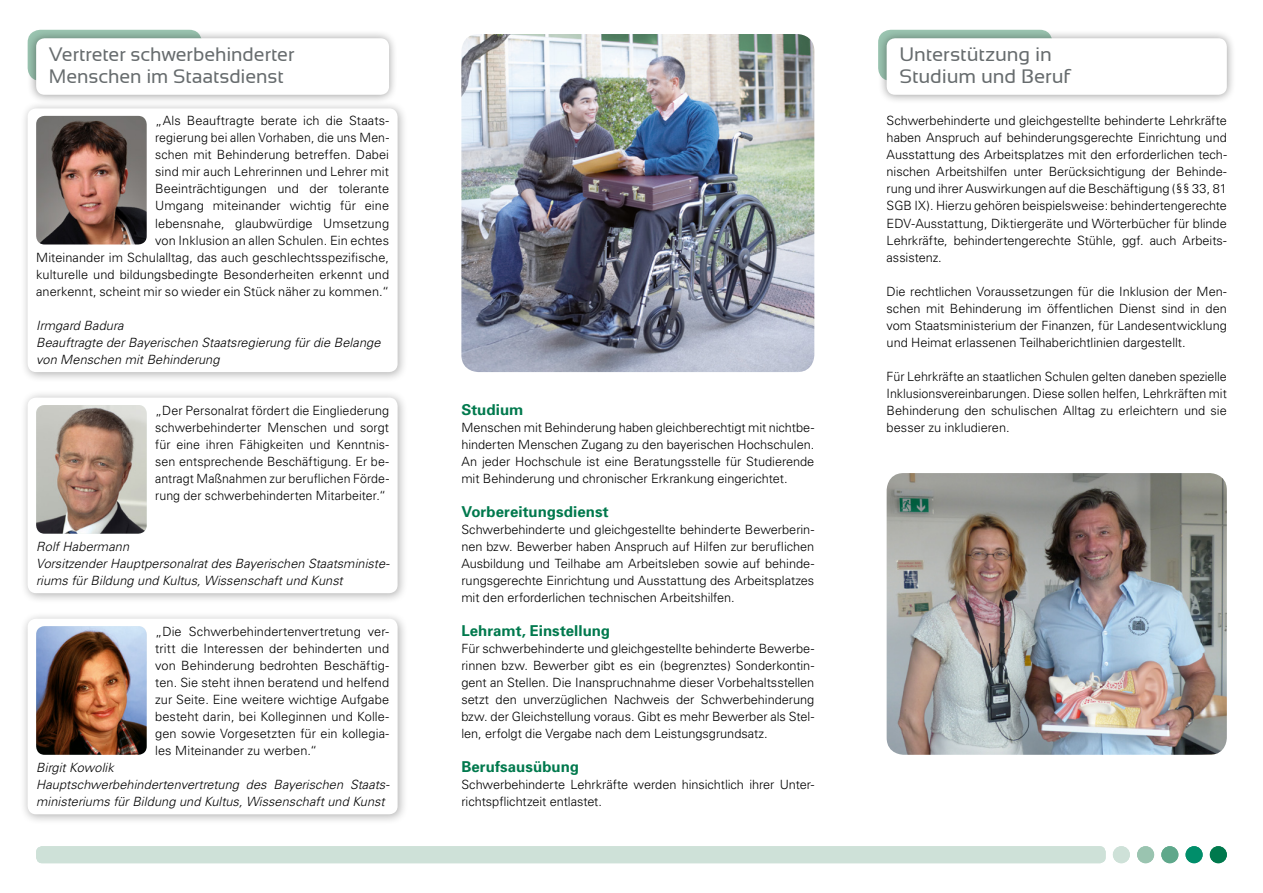
<style>
.page{position:relative;width:1263px;height:893px;background:#fff}
.page>*{position:absolute;margin:0;border:0;box-sizing:border-box;transform-origin:0 0}
.t1{font:19.5px/22.5px "Sansation";letter-spacing:-.005em;color:#676c6e}
.t2{font:700 15px "Univers";letter-spacing:.005em;color:#00794d}
.t3{font:300 12.75px/17px "Univers";letter-spacing:.005em;color:#000;text-align:justify}
.t4{font:italic 300 12.75px/17px "Univers";letter-spacing:.005em;color:#000}
</style>
<div class="page">
<img style="left:887px;top:473px;width:340px;height:282px">
<div style="left:20px;top:101px;width:388px;height:282px;background:#000;opacity:.3"></div>
<div style="left:28px;top:108px;width:370px;height:264px;background:#fff;border-radius:9px"></div>
<div style="left:20px;top:390px;width:388px;height:214px;background:#000;opacity:.3"></div>
<div style="left:28px;top:398px;width:370px;height:195px;background:#fff;border-radius:9px"></div>
<div style="left:20px;top:611px;width:388px;height:214px;background:#000;opacity:.3"></div>
<div style="left:28px;top:619px;width:370px;height:195px;background:#fff;border-radius:9px"></div>
<img style="left:36px;top:116px;width:111px;height:128px">
<img style="left:36px;top:405px;width:111px;height:129px">
<img style="left:36px;top:626px;width:111px;height:129px">
<img style="left:461px;top:34px;width:353px;height:338px">
<div style="left:36px;top:846px;width:1070px;height:17px;background:#cee1d8;border-radius:6px"></div>
<div style="left:1210px;top:846px;width:17px;height:17px;background:#00794d;border-radius:50%"></div>
<div style="left:1185px;top:846px;width:17px;height:17px;background:#008e6a;border-radius:50%"></div>
<div style="left:1137px;top:846px;width:17px;height:17px;background:#9ac4b0;border-radius:50%"></div>
<div style="left:1161px;top:846px;width:17px;height:17px;background:#5fa88b;border-radius:50%"></div>
<div style="left:1113px;top:846px;width:17px;height:17px;background:#cee1d8;border-radius:50%"></div>
<div style="left:27px;top:29px;width:371px;height:75px;background:#000;opacity:.4"></div>
<div style="left:36px;top:38px;width:353px;height:57px;background:#fff;border-radius:9px"></div>
<div style="left:878px;top:29px;width:358px;height:75px;background:#000;opacity:.4"></div>
<div style="left:887px;top:38px;width:340px;height:57px;background:#fff;border-radius:9px"></div>
<h1 class="t1" style="left:49px;top:43px;width:247px">Vertreter schwerbehinderter<br>Menschen im Staatsdienst</h1>
<h1 class="t1" style="left:899px;top:43px;width:172px">Unterstützung in<br>Studium und Beruf</h1>
<p class="t3" style="left:36px;top:112px;width:354px;text-align:right">„Als Beauftragte berate ich die Staats-<br>regierung bei allen Vorhaben, die uns Men-<br>schen mit Behinderung betreffen. Dabei<br>sind mir auch Lehrerinnen und Lehrer mit<br>Beeinträchtigungen und der tolerante<br>Umgang miteinander wichtig für eine<br>lebensnahe, glaubwürdige Umsetzung<br>von Inklusion an allen Schulen. Ein echtes<br>Miteinander im Schulalltag, das auch geschlechtsspezifische, kulturelle und bildungsbedingte Besonderheiten erkennt und anerkennt, scheint mir so wieder ein Stück näher zu kommen.“</p>
<p class="t4" style="left:36px;top:317px;width:346px">Irmgard Badura<br>Beauftragte der Bayerischen Staatsregierung für die Belange von Menschen mit Behinderung</p>
<p class="t3" style="left:155px;top:402px;width:235px">„Der Personalrat fördert die Eingliederung schwerbehinderter Menschen und sorgt für eine ihren Fähigkeiten und Kenntnis&shy;sen entsprechende Beschäftigung. Er be&shy;antragt Maßnahmen zur beruflichen Förde&shy;rung der schwerbehinderten Mitarbeiter.“</p>
<p class="t4" style="left:36px;top:538px;width:355px">Rolf Habermann<br>Vorsitzender Hauptpersonalrat des Bayerischen Staatsministe&shy;riums für Bildung und Kultus, Wissenschaft und Kunst</p>
<p class="t3" style="left:155px;top:623px;width:235px">„Die Schwerbehindertenvertretung ver&shy;tritt die Interessen der behinderten und von Behinderung bedrohten Beschäftig&shy;ten. Sie steht ihnen beratend und helfend zur Seite. Eine weitere wichtige Aufgabe besteht darin, bei Kolleginnen und Kolle&shy;gen sowie Vorgesetzten für ein kollegia&shy;les Miteinander zu werben.“</p>
<p class="t4" style="left:36px;top:759px;width:355px">Birgit Kowolik<br>Hauptschwerbehindertenvertretung des Bayerischen Staats&shy;ministeriums für Bildung und Kultus, Wissenschaft und Kunst</p>
<p class="t2" style="left:461px;top:400px;width:63px">Studium</p>
<p class="t3" style="left:461px;top:419px;width:354px">Menschen mit Behinderung haben gleichberechtigt mit nichtbe&shy;hinderten Menschen Zugang zu den bayerischen Hochschulen.<br>An jeder Hochschule ist eine Beratungsstelle für Studierende mit Behinderung und chronischer Erkrankung eingerichtet.</p>
<p class="t2" style="left:461px;top:502px;width:149px">Vorbereitungsdienst</p>
<p class="t3" style="left:461px;top:521px;width:354px">Schwerbehinderte und gleichgestellte behinderte Bewerberin&shy;nen bzw. Bewerber haben Anspruch auf Hilfen zur beruflichen Ausbildung und Teilhabe am Arbeitsleben sowie auf behinde&shy;rungsgerechte Einrichtung und Ausstattung des Arbeitsplatzes mit den erforderlichen technischen Arbeitshilfen.</p>
<p class="t2" style="left:461px;top:621px;width:150px">Lehramt, Einstellung</p>
<p class="t3" style="left:461px;top:640px;width:354px">Für schwerbehinderte und gleichgestellte behinderte Bewerbe&shy;rinnen bzw. Bewerber gibt es ein (begrenztes) Sonderkontin&shy;gent an Stellen. Die Inanspruchnahme dieser Vorbehaltsstellen setzt den unverzüglichen Nachweis der Schwerbehinderung bzw. der Gleichstellung voraus. Gibt es mehr Bewerber als Stel&shy;len, erfolgt die Vergabe nach dem Leistungsgrundsatz.</p>
<p class="t2" style="left:461px;top:757px;width:119px">Berufsausübung</p>
<p class="t3" style="left:461px;top:776px;width:354px">Schwerbehinderte Lehrkräfte werden hinsichtlich ihrer Unter&shy;richtspflichtzeit entlastet.</p>
<p class="t3" style="left:887px;top:112px;width:342px">Schwerbehinderte und gleichgestellte behinderte Lehrkräfte haben Anspruch auf behinderungsgerechte Einrichtung und Ausstattung des Arbeitsplatzes mit den erforderlichen tech&shy;nischen Arbeitshilfen unter Berücksichtigung der Behinde&shy;rung und ihrer Auswirkungen auf die Beschäftigung (§§ 33, 81<br>SGB IX). Hierzu gehören beispielsweise: behindertengerechte EDV-Ausstattung, Diktiergeräte und Wörterbücher für blinde Lehrkräfte, behindertengerechte Stühle, ggf. auch Arbeits&shy;assistenz.</p>
<p class="t3" style="left:887px;top:283px;width:342px">Die rechtlichen Voraussetzungen für die Inklusion der Men&shy;schen mit Behinderung im öffentlichen Dienst sind in den vom Staatsministerium der Finanzen, für Landesentwicklung und Heimat erlassenen Teilhaberichtlinien dargestellt.</p>
<p class="t3" style="left:887px;top:368px;width:342px">Für Lehrkräfte an staatlichen Schulen gelten daneben spezielle Inklusionsvereinbarungen. Diese sollen helfen, Lehrkräften mit Behinderung den schulischen Alltag zu erleichtern und sie besser zu inkludieren.</p>
</div>
